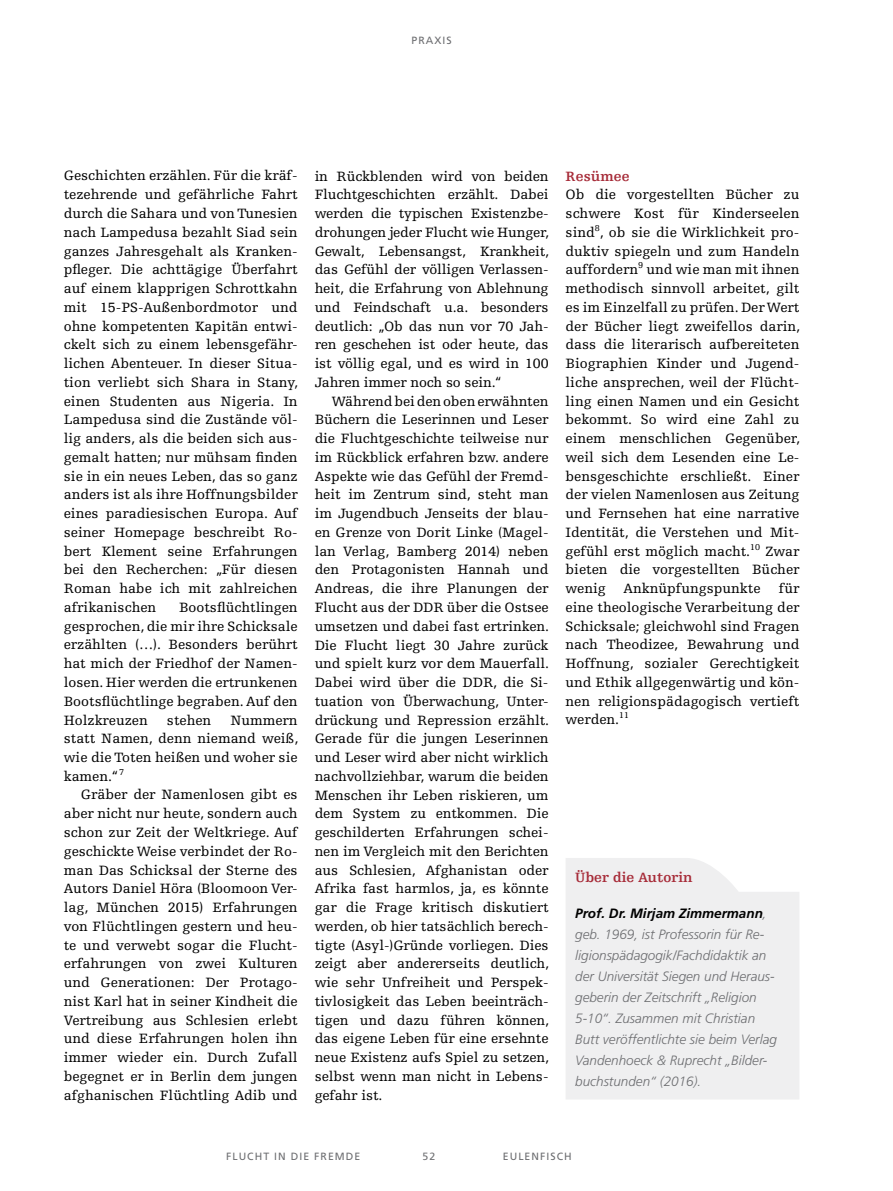
<style>
.page{position:relative;width:893px;height:1191px;background:#fff}
.page>*{position:absolute;margin:0;border:0;box-sizing:border-box;transform-origin:0 0}
.t1{font:14.25px/18.8px "Egyptienne FLT Std";color:#000;text-align:justify}
.t2{font:700 14.25px "Egyptienne FLT Std";color:#a72c39}
.t3{font:italic 300 13.5px/21px "Frutiger LT Std";color:#6d6e71}
.t4{font:10.5px "Frutiger LT Pro";letter-spacing:.1em;color:#6d6e71}
.s1{font-weight:700;color:#000}
</style>
<div class="page">
<div style="left:566px;top:858px;width:233px;height:241px;background:#efeff0"></div>
<p class="t4" style="left:411px;top:34px;width:42px">PRAXIS</p>
<p class="t1" style="left:64px;top:167px;width:236px">Geschichten erzählen. Für die kräf&shy;tezehrende und gefährliche Fahrt durch die Sahara und von Tunesien nach Lampedusa bezahlt Siad sein ganzes Jahresgehalt als Kranken&shy;pfleger. Die achttägige Überfahrt auf einem klapprigen Schrottkahn mit 15-PS-Außenbordmotor und ohne kompetenten Kapitän entwi&shy;ckelt sich zu einem lebensgefähr&shy;lichen Abenteuer. In dieser Situa&shy;tion verliebt sich Shara in Stany, einen Studenten aus Nigeria. In Lampedusa sind die Zustände völ&shy;lig anders, als die beiden sich aus&shy;gemalt hatten; nur mühsam finden sie in ein neues Leben, das so ganz anders ist als ihre Hoffnungsbilder eines paradiesischen Europa. Auf seiner Homepage beschreibt Ro&shy;bert Klement seine Erfahrungen bei den Recherchen: „Für diesen Roman habe ich mit zahlreichen afrikanischen</p>
<p class="t1" style="left:64px;top:598px;width:235px;text-indent:115px">Bootsflüchtlingen gesprochen, die mir ihre Schicksale erzählten (…). Besonders berührt hat mich der Friedhof der Namen&shy;losen. Hier werden die ertrunkenen Bootsflüchtlinge begraben. Auf den Holzkreuzen</p>
<p class="t1" style="left:167px;top:710px;width:46px">stehen</p>
<p class="t1" style="left:64px;top:710px;width:236px;text-indent:167px">Nummern statt Namen, denn niemand weiß, wie die Toten heißen und woher sie kamen.“ <sup>7</sup></p>
<p class="t1" style="left:64px;top:785px;width:235px;text-indent:17px">Gräber der Namenlosen gibt es aber nicht nur heute, sondern auch schon zur Zeit der Weltkriege. Auf geschickte Weise verbindet der Ro&shy;man Das Schicksal der Sterne des Autors Daniel Höra (Bloomoon Ver&shy;lag, München 2015) Erfahrungen von Flüchtlingen gestern und heu&shy;te und verwebt sogar die Flucht&shy;erfahrungen von zwei Kulturen und Generationen: Der Protago&shy;nist Karl hat in seiner Kindheit die Vertreibung aus Schlesien erlebt und diese Erfahrungen holen ihn immer wieder ein. Durch Zufall begegnet er in Berlin dem jungen afghanischen Flüchtling Adib und</p>
<p class="t1" style="left:315px;top:167px;width:236px">in Rückblenden wird von beiden Fluchtgeschichten erzählt. Dabei werden die typischen Existenzbe&shy;drohungen jeder Flucht wie Hunger, Gewalt, Lebensangst, Krankheit, das Gefühl der völligen Verlassen&shy;heit, die Erfahrung von Ablehnung und Feindschaft u.a. besonders deutlich: „Ob das nun vor 70 Jah&shy;ren geschehen ist oder heute, das ist völlig egal, und es wird in 100<br>Jahren immer noch so sein.“</p>
<p class="t1" style="left:315px;top:392px;width:236px;text-indent:17px">Während bei den oben erwähnten Büchern die Leserinnen und Leser die Fluchtgeschichte teilweise nur im Rückblick erfahren bzw. andere Aspekte wie das Gefühl der Fremd&shy;heit im Zentrum sind, steht man im Jugendbuch Jenseits der blau&shy;en Grenze von Dorit Linke (Magel&shy;lan Verlag, Bamberg 2014) neben den Protagonisten Hannah und Andreas, die ihre Planungen der Flucht aus der DDR über die Ostsee umsetzen und dabei fast ertrinken.<br>Die Flucht liegt 30 Jahre zurück und spielt kurz vor dem Mauerfall.<br>Dabei wird über die DDR, die Si&shy;tuation von Überwachung, Unter&shy;drückung und Repression erzählt.<br>Gerade für die jungen Leserinnen und Leser wird aber nicht wirklich nachvollziehbar, warum die beiden Menschen ihr Leben riskieren, um dem System zu entkommen. Die geschilderten Erfahrungen schei&shy;nen im Vergleich mit den Berichten aus Schlesien, Afghanistan oder Afrika fast harmlos, ja, es könnte gar die Frage kritisch diskutiert werden, ob hier tatsächlich berech&shy;tigte (Asyl-)Gründe vorliegen. Dies zeigt aber andererseits deutlich, wie sehr Unfreiheit und Perspek&shy;tivlosigkeit das Leben beeinträch&shy;tigen und dazu führen können, das eigene Leben für eine ersehnte neue Existenz aufs Spiel zu setzen, selbst wenn man nicht in Lebens&shy;gefahr ist.</p>
<p class="t2" style="left:566px;top:168px;width:66px">Resümee</p>
<p class="t1" style="left:566px;top:186px;width:236px">Ob die vorgestellten Bücher zu schwere Kost für Kinderseelen sind<sup>8</sup>, ob sie die Wirklichkeit pro&shy;duktiv spiegeln und zum Handeln auffordern<sup>9</sup> und wie man mit ihnen methodisch sinnvoll arbeitet, gilt es im Einzelfall zu prüfen. Der Wert der Bücher liegt zweifellos darin, dass die literarisch aufbereiteten Biographien Kinder und Jugend&shy;liche ansprechen, weil der Flücht&shy;ling einen Namen und ein Gesicht bekommt. So wird eine Zahl zu einem menschlichen Gegenüber, weil sich dem Lesenden eine Le&shy;bensgeschichte erschließt. Einer der vielen Namenlosen aus Zeitung und Fernsehen hat eine narrative Identität, die Verstehen und Mit&shy;gefühl erst möglich macht.<sup>10</sup> Zwar bieten die vorgestellten Bücher wenig Anknüpfungspunkte</p>
<p class="t1" style="left:566px;top:579px;width:235px;text-indent:213px">für eine theologische Verarbeitung der Schicksale; gleichwohl sind Fragen nach Theodizee, Bewahrung und Hoffnung, sozialer Gerechtigkeit und Ethik allgegenwärtig und kön&shy;nen religionspädagogisch vertieft werden.<sup>11</sup></p>
<p class="t2" style="left:575px;top:870px;width:119px">Über die Autorin</p>
<p class="t3" style="left:575px;top:903px;width:203px"><span class="s1">Prof. Dr. Mirjam Zimmermann</span>, geb. 1969, ist Professorin für Re&shy;ligionspädagogik/Fachdidaktik an der Universität Siegen und Heraus&shy;geberin der Zeitschrift „Religion<br>5-10“. Zusammen mit Christian<br>Butt veröffentlichte sie beim Verlag<br>Vandenhoeck &amp; Ruprecht „Bilder&shy;buchstunden“ (2016).</p>
<p class="t4" style="left:226px;top:1150px;width:136px">FLUCHT IN DIE FREMDE</p>
<p class="t4" style="left:423px;top:1150px;width:14px">52</p>
<p class="t4" style="left:503px;top:1150px;width:70px">EULENFISCH</p>
</div>
